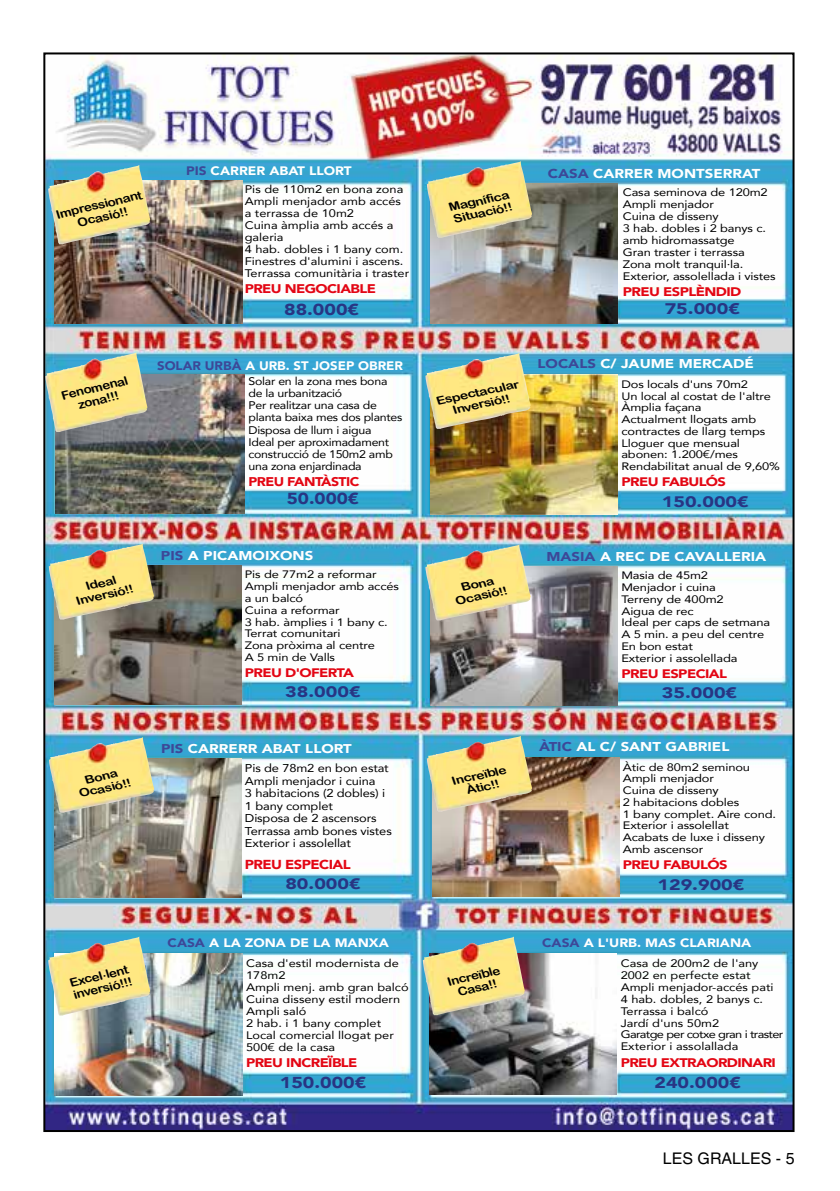
<style>
.page{position:relative;width:840px;height:1191px;background:#fff}
.page>*{position:absolute;margin:0;border:0;box-sizing:border-box;transform-origin:0 0}
.t1{font:16px "Helvetica";color:#000}
.t2{font:900 16px "Avenir";color:#283583;scale:1.18 1}
.t3{font:900 15.8px "Avenir";color:#283583;scale:1.23 1}
.t4{font:900 15.8px "Avenir";color:#283583;scale:1.24 1}
.t5{font:900 15.4px "Avenir";color:#283583;scale:1.28 1}
.t6{font:900 15.2px "Avenir";color:#283583;scale:1.29 1}
.t7{font:900 15px "Avenir";color:#283583;scale:1.3 1}
.t8{font:900 13px "Avenir";color:#fff;scale:1.16 1}
.t9{font:900 13px "Avenir";letter-spacing:-.04em;color:#e30613;scale:1.13 1}
.t10{font:900 12.8px "Avenir";color:#fff;scale:1.17 1}
.t11{font:900 12.6px "Avenir";letter-spacing:-.04em;color:#e30613;scale:1.16 1}
.t12{font:900 12.6px "Avenir";letter-spacing:-.04em;color:#e30613;scale:1.11 1}
.t13{font:900 12.4px "Avenir";letter-spacing:-.04em;color:#e30613;scale:1.19 1}
.t14{font:900 12.4px "Avenir";letter-spacing:-.04em;color:#e30613;scale:1.17 1}
.t15{font:900 12.4px "Avenir";color:#fff;scale:1.06 1}
.t16{font:900 12.4px "Avenir";letter-spacing:-.04em;color:#e30613;scale:1.18 1}
.t17{font:900 12.2px "Avenir";color:#fff;scale:1.12 1}
.t18{font:900 12.2px "Avenir";color:#fff;scale:1.11 1}
.t19{font:11.8px/12.6px "Arial Rounded MT Bold";color:#000;text-align:center;scale:1.13 1}
.t20{font:11.8px/12.6px "Arial Rounded MT Bold";color:#000;scale:1.14 1}
.t21{font:11.6px/12.6px "Arial Rounded MT Bold";color:#000;text-align:center;scale:1.15 1}
.t22{font:11.4px/12.4px "Avenir";letter-spacing:-.01em;color:#000;scale:1.13 1}
.t23{font:11.4px/12.2px "Arial Rounded MT Bold";color:#000;text-align:center;scale:1.22 1}
.t24{font:11.4px/12.2px "Arial Rounded MT Bold";color:#000;scale:1.2 1}
.t25{font:11.2px/12px "Arial Rounded MT Bold";color:#000;text-align:center;scale:1.22 1}
.t26{font:11px/12px "Avenir";letter-spacing:-.02em;color:#000;scale:1.11 1}
.t27{font:11px/12px "Avenir";color:#000;scale:1.16 1}
.t28{font:11px/12px "Avenir";color:#000;scale:1.17 1}
.t29{font:10.8px/11.8px "Avenir";letter-spacing:-.01em;color:#000;scale:1.19 1}
.t30{font:10.8px/11.8px "Avenir";letter-spacing:-.01em;color:#000;scale:1.17 1}
.t31{font:10.8px/11.8px "Avenir";letter-spacing:-.01em;color:#000;scale:1.18 1}
.s1{color:#3d4898}
</style>
<div class="page">
<img style="left:46px;top:55px;width:745px;height:1074px">
<img style="left:56px;top:374px;width:188px;height:139px">
<img style="left:45px;top:352px;width:102px;height:80px">
<img style="left:55px;top:953px;width:187px;height:142px">
<img style="left:48px;top:936px;width:102px;height:79px">
<img style="left:430px;top:183px;width:187px;height:141px">
<img style="left:426px;top:161px;width:106px;height:77px">
<img style="left:430px;top:566px;width:187px;height:139px">
<img style="left:425px;top:544px;width:105px;height:76px">
<img style="left:429px;top:953px;width:187px;height:141px">
<img style="left:422px;top:936px;width:102px;height:79px">
<img style="left:54px;top:565px;width:187px;height:139px">
<img style="left:49px;top:544px;width:105px;height:75px">
<img style="left:432px;top:757px;width:187px;height:139px">
<img style="left:426px;top:736px;width:106px;height:75px">
<img style="left:54px;top:759px;width:187px;height:138px">
<img style="left:49px;top:737px;width:105px;height:75px">
<img style="left:430px;top:375px;width:187px;height:139px">
<img style="left:425px;top:353px;width:105px;height:76px">
<img style="left:55px;top:180px;width:187px;height:143px">
<img style="left:48px;top:165px;width:102px;height:79px">
<p class="t18" style="left:186px;top:160px;width:150px"><span class="s1">PIS</span> CARRER ABAT LLORT</p>
<p class="t8" style="left:547px;top:162px;width:184px"><span class="s1">CASA</span> CARRER MONTSERRAT</p>
<p class="t19" style="left:55px;top:208px;width:79px;rotate:-13deg">Impressionant<br>Ocasió!!</p>
<p class="t27" style="left:244px;top:183px;width:143px">Pis de 110m2 en bona zona<br>Ampli menjador amb accés a terrassa de 10m2<br>Cuina àmplia amb accés a galeria<br>4 hab. dobles i 1 bany com.<br>Finestres d'alumini i ascens.<br>Terrassa comunitària i traster</p>
<p class="t11" style="left:244px;top:278px;width:115px">PREU NEGOCIABLE</p>
<h2 class="t3" style="left:284px;top:296px;width:62px">88.000€</h2>
<p class="t24" style="left:448px;top:201px;width:53px;rotate:-12deg">Magnífica<br>Situació!!</p>
<p class="t31" style="left:622px;top:186px;width:131px">Casa seminova de 120m2<br>Ampli menjador<br>Cuina de disseny<br>3 hab. dobles i 2 banys c. amb hidromassatge<br>Gran traster i terrassa<br>Zona molt tranquil·la.<br>Exterior, assolellada i vistes</p>
<p class="t16" style="left:622px;top:281px;width:102px">PREU ESPLÈNDID</p>
<h3 class="t5" style="left:664px;top:296px;width:60px">75.000€</h3>
<p class="t15" style="left:157px;top:355px;width:233px"><span class="s1">SOLAR URBÀ</span> A URB. ST JOSEP OBRER</p>
<p class="t10" style="left:537px;top:352px;width:186px"><span class="s1">LOCALS</span> C/ JAUME MERCADÉ</p>
<p class="t19" style="left:61px;top:389px;width:62px;rotate:-13deg">Fenomenal zona!!!</p>
<p class="t26" style="left:248px;top:375px;width:140px">Solar en la zona mes bona de la urbanització<br>Per realitzar una casa de planta baixa mes dos plantes<br>Disposa de llum i aigua<br>Ideal per aproximadament construcció de 150m2 amb una zona enjardinada</p>
<p class="t12" style="left:248px;top:471px;width:101px">PREU FANTÀSTIC</p>
<h1 class="t2" style="left:287px;top:485px;width:63px">50.000€</h1>
<p class="t23" style="left:435px;top:395px;width:71px;rotate:-12deg">Espectacular<br>Inversió!!</p>
<p class="t29" style="left:621px;top:378px;width:135px">Dos locals d'uns 70m2<br>Un local al costat de l'altre<br>Àmplia façana<br>Actualment llogats amb contractes de llarg temps<br>Lloguer que mensual abonen: 1.200€/mes<br>Rendabilitat anual de 9,60%</p>
<p class="t13" style="left:621px;top:471px;width:89px">PREU FABULÓS</p>
<h3 class="t6" style="left:661px;top:489px;width:69px">150.000€</h3>
<p class="t10" style="left:161px;top:544px;width:132px"><span class="s1">PIS</span> A PICAMOIXONS</p>
<p class="t10" style="left:546px;top:545px;width:189px"><span class="s1">MASIA</span> A REC DE CAVALLERIA</p>
<p class="t23" style="left:73px;top:582px;width:49px;rotate:-12deg">Ideal<br>Inversió!!</p>
<p class="t29" style="left:245px;top:568px;width:131px">Pis de 77m2 a reformar<br>Ampli menjador amb accés a un balcó<br>Cuina a reformar<br>3 hab. àmplies i 1 bany c.<br>Terrat comunitari<br>Zona pròxima al centre<br>A 5 min de Valls</p>
<p class="t13" style="left:245px;top:662px;width:93px">PREU D'OFERTA</p>
<h3 class="t6" style="left:285px;top:678px;width:60px">38.000€</h3>
<p class="t23" style="left:452px;top:583px;width:45px;rotate:-12deg">Bona<br>Ocasió!!</p>
<p class="t29" style="left:621px;top:569px;width:126px">Masia de 45m2<br>Menjador i cuina<br>Terreny de 400m2<br>Aigua de rec<br>Ideal per caps de setmana<br>A 5 min. a peu del centre<br>En bon estat<br>Exterior i assolellada</p>
<p class="t13" style="left:621px;top:663px;width:90px">PREU ESPECIAL</p>
<h3 class="t6" style="left:661px;top:679px;width:60px">35.000€</h3>
<p class="t10" style="left:161px;top:738px;width:164px"><span class="s1">PIS</span> CARRERR ABAT LLORT</p>
<p class="t10" style="left:538px;top:735px;width:164px"><span class="s1">ÀTIC</span> AL C/ SANT GABRIEL</p>
<p class="t25" style="left:76px;top:775px;width:45px;rotate:-12deg">Bona<br>Ocasió!!</p>
<p class="t22" style="left:245px;top:762px;width:131px">Pis de 78m2 en bon estat<br>Ampli menjador i cuina<br>3 habitacions (2 dobles) i<br>1 bany complet<br>Disposa de 2 ascensors<br>Terrassa amb bones vistes<br>Exterior i assolellat</p>
<p class="t9" style="left:245px;top:853px;width:95px">PREU ESPECIAL</p>
<h3 class="t7" style="left:285px;top:871px;width:59px">80.000€</h3>
<p class="t23" style="left:451px;top:774px;width:47px;rotate:-12deg">Increïble<br>Àtic!!</p>
<p class="t29" style="left:622px;top:760px;width:130px">Àtic de 80m2 seminou<br>Ampli menjador<br>Cuina de disseny<br>2 habitacions dobles<br>1 bany complet. Aire cond.<br>Exterior i assolellat<br>Acabats de luxe i disseny<br>Amb ascensor</p>
<p class="t13" style="left:622px;top:854px;width:89px">PREU FABULÓS</p>
<h3 class="t6" style="left:657px;top:872px;width:69px">129.900€</h3>
<p class="t17" style="left:167px;top:932px;width:199px"><span class="s1">CASA</span> A LA ZONA DE LA MANXA</p>
<p class="t17" style="left:542px;top:932px;width:188px"><span class="s1">CASA</span> A L'URB. MAS CLARIANA</p>
<p class="t20" style="left:69px;top:976px;width:55px;rotate:-13deg">Excel.lent inversió!!!</p>
<p class="t28" style="left:246px;top:957px;width:140px">Casa d'estil modernista de<br>178m2<br>Ampli menj. amb gran balcó<br>Cuina disseny estil modern<br>Ampli saló<br>2 hab. i 1 bany complet<br>Local comercial llogat per<br>500€ de la casa</p>
<p class="t14" style="left:246px;top:1052px;width:96px">PREU INCREÏBLE</p>
<h2 class="t3" style="left:280px;top:1068px;width:72px">150.000€</h2>
<p class="t21" style="left:446px;top:975px;width:48px;rotate:-13deg">Increïble<br>Casa!!</p>
<p class="t30" style="left:620px;top:957px;width:140px">Casa de 200m2 de l'any<br>2002 en perfecte estat<br>Ampli menjador-accés pati<br>4 hab. dobles, 2 banys c.<br>Terrassa i balcó<br>Jardí d'uns 50m2<br>Garatge per cotxe gran i traster<br>Exterior i assolallada</p>
<p class="t14" style="left:620px;top:1051px;width:134px">PREU EXTRAORDINARI</p>
<h2 class="t4" style="left:654px;top:1069px;width:71px">240.000€</h2>
<h1 class="t1" style="left:662px;top:1149px;width:133px">LES GRALLES - 5</h1>
</div>
